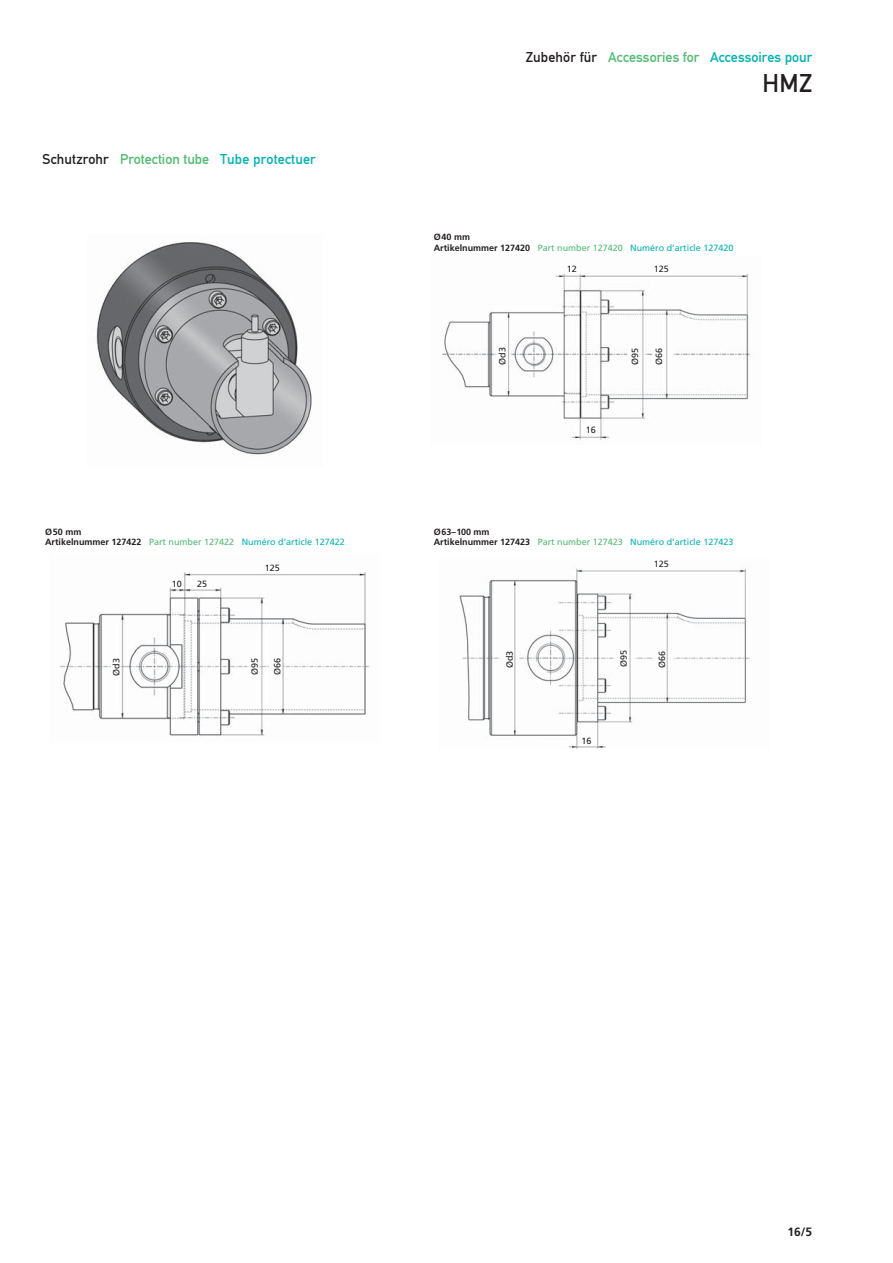
<style>
.page{position:relative;width:893px;height:1263px;background:#fff}
.page>*{position:absolute;margin:0;border:0;box-sizing:border-box;transform-origin:0 0}
.t1{font:27px "DIN Mittel EF";color:#231f20}
.t2{font:15px "DIN Mittel EF";color:#00b3b0}
.t3{font:15px "DIN Mittel EF";letter-spacing:.01em;color:#50bb72}
.t4{font:700 12px "Frutiger";color:#231f20}
.t5{font:700 9px/10.5px "Frutiger";color:#231f20}
.t6{font:9px "Frutiger";color:#231f20}
.s1{color:#231f20}
.s2{color:#00b3b0}
.s3{font-weight:400;color:#50bb72}
.s4{font-weight:400;color:#00b3b0}
.s5{color:#50bb72}
</style>
<div class="page">
<img style="left:459px;top:568px;width:291px;height:180px">
<img style="left:59px;top:572px;width:311px;height:164px">
<img style="left:96px;top:242px;width:216px;height:213px">
<img style="left:442px;top:273px;width:308px;height:167px">
<h2 class="t3" style="left:43px;top:154px;width:275px"><span class="s1">Schutzrohr</span> Protection tube <span class="s2">Tube protectuer</span></h2>
<p class="t5" style="left:45px;top:527px;width:301px">Ø50 mm<br>Artikelnummer 127422 <span class="s3">Part number 127422</span> <span class="s4">Numéro d‘article 127422</span></p>
<p class="t6" style="left:172px;top:580px;width:12px">10</p>
<p class="t6" style="left:197px;top:580px;width:12px">25</p>
<p class="t6" style="left:265px;top:564px;width:17px">125</p>
<p class="t6" style="left:113px;top:676px;width:19px;rotate:-90deg">Ød3</p>
<p class="t6" style="left:251px;top:675px;width:19px;rotate:-90deg">Ø95</p>
<p class="t6" style="left:274px;top:675px;width:19px;rotate:-90deg">Ø66</p>
<h2 class="t2" style="left:526px;top:52px;width:288px"><span class="s1">Zubehör für</span> <span class="s5">Accessories for</span> Accessoires pour</h2>
<h1 class="t1" style="left:763px;top:73px;width:51px">HMZ</h1>
<p class="t5" style="left:434px;top:233px;width:301px">Ø40 mm<br>Artikelnummer 127420 <span class="s3">Part number 127420</span> <span class="s4">Numéro d‘article 127420</span></p>
<p class="t6" style="left:567px;top:265px;width:12px">12</p>
<p class="t6" style="left:654px;top:265px;width:17px">125</p>
<p class="t6" style="left:499px;top:365px;width:19px;rotate:-90deg">Ød3</p>
<p class="t6" style="left:631px;top:365px;width:19px;rotate:-90deg">Ø95</p>
<p class="t6" style="left:655px;top:365px;width:19px;rotate:-90deg">Ø66</p>
<p class="t6" style="left:586px;top:426px;width:12px">16</p>
<p class="t5" style="left:434px;top:527px;width:301px">Ø63–100 mm<br>Artikelnummer 127423 <span class="s3">Part number 127423</span> <span class="s4">Numéro d‘article 127423</span></p>
<p class="t6" style="left:654px;top:560px;width:17px">125</p>
<p class="t6" style="left:506px;top:668px;width:19px;rotate:-90deg">Ød3</p>
<p class="t6" style="left:620px;top:667px;width:19px;rotate:-90deg">Ø95</p>
<p class="t6" style="left:658px;top:668px;width:19px;rotate:-90deg">Ø66</p>
<p class="t6" style="left:582px;top:737px;width:12px">16</p>
<h3 class="t4" style="left:787px;top:1227px;width:26px">16/5</h3>
</div>
